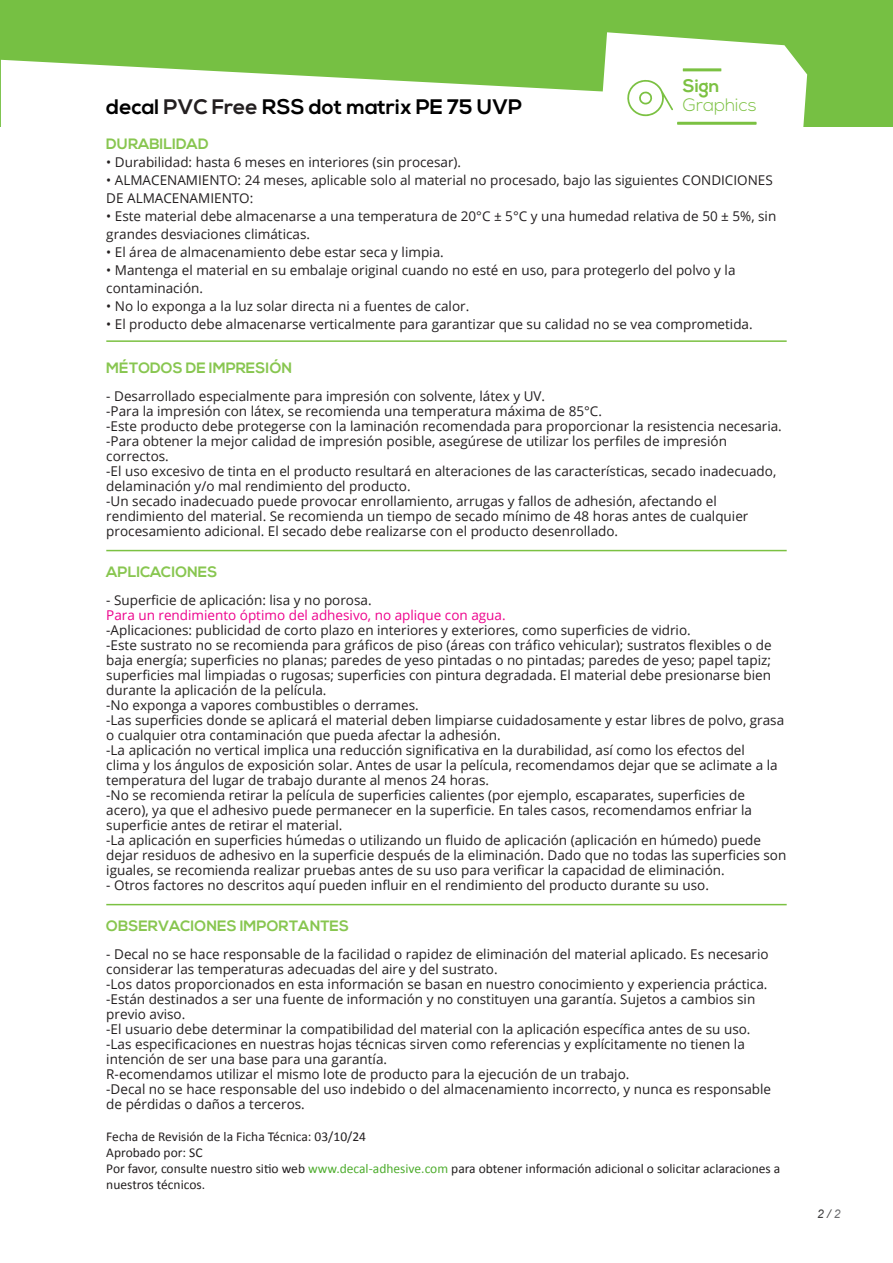
<style>
.page{position:relative;width:893px;height:1263px;background:#fff}
.page>*{position:absolute;margin:0;border:0;box-sizing:border-box;transform-origin:0 0}
.t1{font:700 21px "Nexa";color:#000}
.t2{font:300 18px "Nexa";color:#7cc142}
.t3{font:700 18px "Nexa";color:#7cc142}
.txt{font:700 15px "Nexa";color:#88c650}
.txt_normal{font:700 15px "Nexa";color:#88c650}
.txt-2{font:13.5px/15px "Open Sans";color:#231f20}
.txt_normal-2{font:13.5px/18px "Open Sans";color:#231f20}
.txt-3{font:13.5px/16.2px "Calibri";color:#231f20}
.txt-4{font:13.5px "Open Sans";color:#ed028c}
.txt_normal-3{font:italic 12px "Arial";color:#3e3e3f}
.s1{color:#231f20}
.s2{color:#4fad2f}
.s3{color:#6c6d70}
</style>
<div class="page">
<div style="left:1px;top:0;width:892px;height:127px;background:#76c043"></div>
<svg style="left:605px;top:32px;width:202px;height:95px;fill:#fff"></svg>
<svg style="left:1px;top:60px;width:780px;height:67px;fill:#fff"></svg>
<svg style="left:677px;top:122px;width:80px;height:3px"></svg>
<svg style="left:683px;top:68px;width:38px;height:3px"></svg>
<svg style="left:627px;top:79px;width:46px;height:37px;background:#e8f4df"></svg>
<hr style="left:106px;top:340px;width:681px;height:2px;background:#7bc142">
<hr style="left:106px;top:550px;width:681px;height:1px;background:#7bc142">
<hr style="left:106px;top:904px;width:681px;height:1px;background:#7bc142">
<p class="t1" style="left:106px;top:95px;width:417px">decal <span class="s1">PVC Free</span> RSS dot matrix PE 75 UVP</p>
<p class="t3" style="left:683px;top:75px;width:38px">Sign</p>
<p class="t2" style="left:683px;top:95px;width:75px">Graphics</p>
<p class="txt_normal" style="left:106px;top:135px;width:104px">DURABILIDAD</p>
<p class="txt_normal-2" style="left:106px;top:152px;width:356px">• Durabilidad: hasta 6 meses en interiores (sin procesar).</p>
<p class="txt_normal-2" style="left:106px;top:170px;width:668px">• ALMACENAMIENTO: 24 meses, aplicable solo al material no procesado, bajo las siguientes CONDICIONES<br>DE ALMACENAMIENTO:</p>
<p class="txt_normal-2" style="left:106px;top:206px;width:671px">• Este material debe almacenarse a una temperatura de 20°C ± 5°C y una humedad relativa de 50 ± 5%, sin grandes desviaciones climáticas.</p>
<p class="txt_normal-2" style="left:106px;top:242px;width:339px">• El área de almacenamiento debe estar seca y limpia.</p>
<p class="txt_normal-2" style="left:106px;top:260px;width:631px">• Mantenga el material en su embalaje original cuando no esté en uso, para protegerlo del polvo y la contaminación.</p>
<p class="txt_normal-2" style="left:106px;top:296px;width:364px">• No lo exponga a la luz solar directa ni a fuentes de calor.</p>
<p class="txt_normal-2" style="left:106px;top:314px;width:648px">• El producto debe almacenarse verticalmente para garantizar que su calidad no se vea comprometida.</p>
<p class="txt" style="left:106px;top:359px;width:187px">MÉTODOS DE IMPRESIÓN</p>
<p class="txt-2" style="left:106px;top:389px;width:440px">- Desarrollado especialmente para impresión con solvente, látex y UV.</p>
<p class="txt-2" style="left:106px;top:404px;width:497px">-Para la impresión con látex, se recomienda una temperatura máxima de 85°C.</p>
<p class="txt-2" style="left:106px;top:419px;width:677px">-Este producto debe protegerse con la laminación recomendada para proporcionar la resistencia necesaria.</p>
<p class="txt-2" style="left:106px;top:434px;width:622px">-Para obtener la mejor calidad de impresión posible, asegúrese de utilizar los perfiles de impresión correctos.</p>
<p class="txt-2" style="left:106px;top:464px;width:671px">-El uso excesivo de tinta en el producto resultará en alteraciones de las características, secado inadecuado, delaminación y/o mal rendimiento del producto.</p>
<p class="txt-2" style="left:106px;top:494px;width:644px">-Un secado inadecuado puede provocar enrollamiento, arrugas y fallos de adhesión, afectando el rendimiento del material. Se recomienda un tiempo de secado mínimo de 48 horas antes de cualquier procesamiento adicional. El secado debe realizarse con el producto desenrollado.</p>
<p class="txt" style="left:106px;top:563px;width:113px">APLICACIONES</p>
<p class="txt-2" style="left:106px;top:593px;width:267px">- Superficie de aplicación: lisa y no porosa.</p>
<p class="txt-4" style="left:106px;top:606px;width:401px">Para un rendimiento óptimo del adhesivo, no aplique con agua.</p>
<p class="txt-2" style="left:106px;top:623px;width:586px">-Aplicaciones: publicidad de corto plazo en interiores y exteriores, como superficies de vidrio.</p>
<p class="txt-2" style="left:106px;top:638px;width:667px;text-align:justify">-Este sustrato no se recomienda para gráficos de piso (áreas con tráfico vehicular); sustratos flexibles o de baja energía; superficies no planas; paredes de yeso pintadas o no pintadas; paredes de yeso; papel tapiz; superficies mal limpiadas o rugosas; superficies con pintura degradada. El material debe presionarse bien durante la aplicación de la película.</p>
<p class="txt-2" style="left:106px;top:698px;width:314px">-No exponga a vapores combustibles o derrames.</p>
<p class="txt-2" style="left:106px;top:713px;width:679px">-Las superficies donde se aplicará el material deben limpiarse cuidadosamente y estar libres de polvo, grasa o cualquier otra contaminación que pueda afectar la adhesión.</p>
<p class="txt-2" style="left:106px;top:743px;width:673px">-La aplicación no vertical implica una reducción significativa en la durabilidad, así como los efectos del clima y los ángulos de exposición solar. Antes de usar la película, recomendamos dejar que se aclimate a la temperatura del lugar de trabajo durante al menos 24 horas.</p>
<p class="txt-2" style="left:106px;top:788px;width:647px">-No se recomienda retirar la película de superficies calientes (por ejemplo, escaparates, superficies de acero), ya que el adhesivo puede permanecer en la superficie. En tales casos, recomendamos enfriar la superficie antes de retirar el material.</p>
<p class="txt-2" style="left:106px;top:833px;width:681px">-La aplicación en superficies húmedas o utilizando un fluido de aplicación (aplicación en húmedo) puede dejar residuos de adhesivo en la superficie después de la eliminación. Dado que no todas las superficies son iguales, se recomienda realizar pruebas antes de su uso para verificar la capacidad de eliminación.</p>
<p class="txt-2" style="left:106px;top:878px;width:604px">- Otros factores no descritos aquí pueden influir en el rendimiento del producto durante su uso.</p>
<p class="txt" style="left:106px;top:917px;width:244px">OBSERVACIONES IMPORTANTES</p>
<p class="txt-2" style="left:106px;top:947px;width:664px">- Decal no se hace responsable de la facilidad o rapidez de eliminación del material aplicado. Es necesario considerar las temperaturas adecuadas del aire y del sustrato.</p>
<p class="txt-2" style="left:106px;top:977px;width:663px">-Los datos proporcionados en esta información se basan en nuestro conocimiento y experiencia práctica. -Están destinados a ser una fuente de información y no constituyen una garantía. Sujetos a cambios sin previo aviso.</p>
<p class="txt-2" style="left:106px;top:1022px;width:646px">-El usuario debe determinar la compatibilidad del material con la aplicación específica antes de su uso.</p>
<p class="txt-2" style="left:106px;top:1037px;width:640px">-Las especificaciones en nuestras hojas técnicas sirven como referencias y explícitamente no tienen la intención de ser una base para una garantía.</p>
<p class="txt-2" style="left:106px;top:1067px;width:525px">R-ecomendamos utilizar el mismo lote de producto para la ejecución de un trabajo.</p>
<p class="txt-2" style="left:106px;top:1082px;width:666px">-Decal no se hace responsable del uso indebido o del almacenamiento incorrecto, y nunca es responsable de pérdidas o daños a terceros.</p>
<p class="txt-3" style="left:106px;top:1128px;width:261px">Fecha de Revisión de la Ficha Técnica: 03/10/24</p>
<p class="txt-3" style="left:106px;top:1144px;width:98px">Aprobado por: SC</p>
<p class="txt-3" style="left:106px;top:1160px;width:675px">Por favor, consulte nuestro sitio web <span class="s2">www.decal-adhesive.com</span> para obtener información adicional o solicitar aclaraciones a nuestros técnicos.</p>
<p class="txt_normal-3" style="left:817px;top:1206px;width:25px">2 / <span class="s3">2</span></p>
</div>
